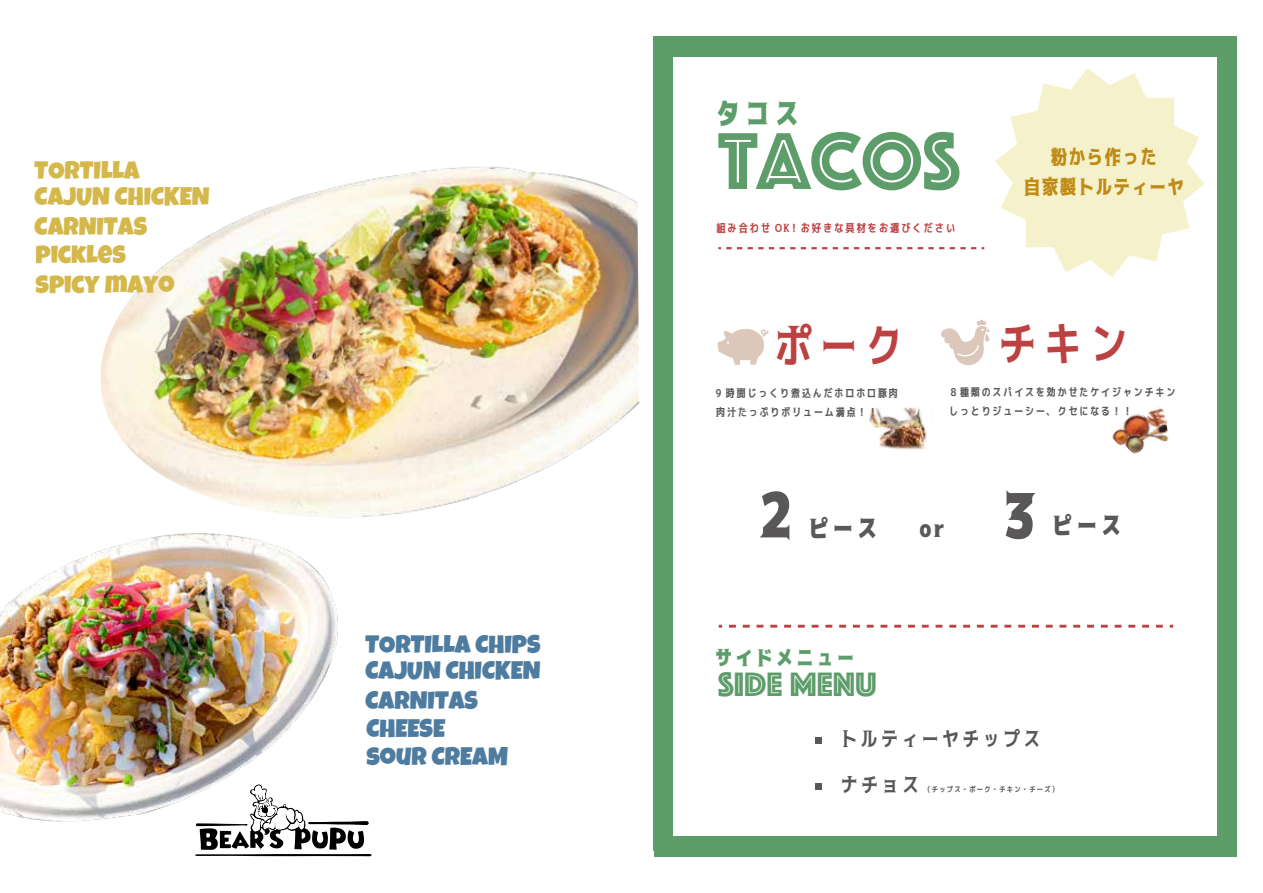
<style>
.page{position:relative;width:1263px;height:893px;background:#fff}
.page>*{position:absolute;margin:0;border:0;box-sizing:border-box;transform-origin:0 0}
.t1{font:83.55px "Phosphate Inline";color:#5d9d6a}
.t2{font:62.4px "kurobara gothic black";color:#595757}
.t3{font:45.45px "kurobara gothic bold";color:#bc4241}
.t4{font:35.1px "Phosphate Inline";color:#5d9d6a}
.t5{font:29.25px "kurobara gothic black";color:#5d9d6a}
.t6{font:25.35px/28px "Luckiest Guy";color:#4e7ca0}
.t7{font:25.35px/26.7px "Luckiest Guy";color:#d5b84b}
.t8{font:24.3px "kurobara gothic black";color:#595757}
.t9{font:20.4px "kurobara gothic bold";color:#595757}
.t10{font:20.4px "kurobara gothic black";color:#5d9d6a}
.t11{font:19.95px "kurobara gothic heavy";letter-spacing:-.1em;color:#bf8b15}
.t12{font:11.25px "kurobara gothic bold";color:#bc4241}
.t13{font:10.8px/19px "kurobara gothic bold";color:#595757}
.t14{font:7.5px "kurobara gothic bold";color:#595757}
</style>
<div class="page">
<img style="left:101px;top:166px;width:538px;height:352px">
<img style="left:0;top:533px;width:338px;height:289px">
<svg style="left:195px;top:784px;width:176px;height:72px"></svg>
<img style="left:1155px;top:408px;width:12px;height:16px">
<img style="left:1123px;top:409px;width:32px;height:21px">
<img style="left:1127px;top:430px;width:17px;height:24px">
<img style="left:1135px;top:424px;width:34px;height:22px">
<img style="left:1112px;top:426px;width:20px;height:21px">
<img style="left:869px;top:407px;width:58px;height:43px">
<svg style="left:941px;top:320px;width:49px;height:46px"></svg>
<svg style="left:717px;top:329px;width:52px;height:36px"></svg>
<svg style="left:729px;top:625px;width:444px;height:3px"></svg>
<svg style="left:718px;top:247px;width:266px;height:2px"></svg>
<div style="left:815px;top:738px;width:7px;height:6px;background:#595757"></div>
<div style="left:815px;top:783px;width:7px;height:7px;background:#595757"></div>
<div style="left:654px;top:836px;width:578px;height:21px;background:#5d9d6a"></div>
<div style="left:653px;top:36px;width:578px;height:21px;background:#5d9d6a"></div>
<div style="left:1217px;top:36px;width:19px;height:820px;background:#5d9d6a"></div>
<div style="left:654px;top:42px;width:19px;height:808px;background:#5d9d6a"></div>
<svg style="left:995px;top:68px;width:210px;height:209px"></svg>
<h3 class="t7" style="left:35px;top:157px;width:176px">TORTILLA<br>CAJUN CHICKEN</h3>
<h3 class="t7" style="left:35px;top:213px;width:114px;line-height:27.9px">CARNITAS<br>PICKLES</h3>
<h3 class="t7" style="left:36px;top:271px;width:141px">SPICY MAYO</h3>
<h3 class="t6" style="left:366px;top:631px;width:176px;line-height:26.7px">TORTILLA CHIPS<br>CAJUN CHICKEN</h3>
<h3 class="t6" style="left:366px;top:687px;width:144px">CARNITAS<br>CHEESE<br>SOUR CREAM</h3>
<h3 class="t5" style="left:714px;top:91px;width:89px">タコス</h3>
<h1 class="t1" style="left:718px;top:102px;width:243px">TACOS</h1>
<p class="t12" style="left:715px;top:219px;width:242px">組み合わせ OK！お好きな具材をお選びください</p>
<h3 class="t11" style="left:1049px;top:142px;width:111px">粉から作った</h3>
<h3 class="t11" style="left:1022px;top:172px;width:165px">自家製トルティーヤ</h3>
<h3 class="t3" style="left:771px;top:312px;width:138px">ポーク</h3>
<h3 class="t3" style="left:995px;top:309px;width:138px">チキン</h3>
<p class="t13" style="left:715px;top:383px;width:185px">9 時間じっくり煮込んだホロホロ豚肉肉汁たっぷりボリューム満点！！</p>
<p class="t13" style="left:948px;top:382px;width:230px">８種類のスパイスを効かせたケイジャンチキンしっとりジューシー、クセになる！！</p>
<h2 class="t2" style="left:755px;top:467px;width:43px">2</h2>
<h3 class="t8" style="left:806px;top:510px;width:75px">ピース</h3>
<h3 class="t8" style="left:918px;top:510px;width:29px">or</h3>
<h2 class="t2" style="left:999px;top:468px;width:43px">3</h2>
<h3 class="t8" style="left:1050px;top:507px;width:75px">ピース</h3>
<h3 class="t10" style="left:713px;top:642px;width:144px">サイドメニュー</h3>
<h3 class="t4" style="left:718px;top:659px;width:160px">SIDE MENU</h3>
<h3 class="t9" style="left:838px;top:723px;width:205px">トルティーヤチップス</h3>
<h3 class="t9" style="left:839px;top:769px;width:83px">ナチョス</h3>
<p class="t14" style="left:924px;top:784px;width:137px">（チップス・ポーク・チキン・チーズ）</p>
</div>
